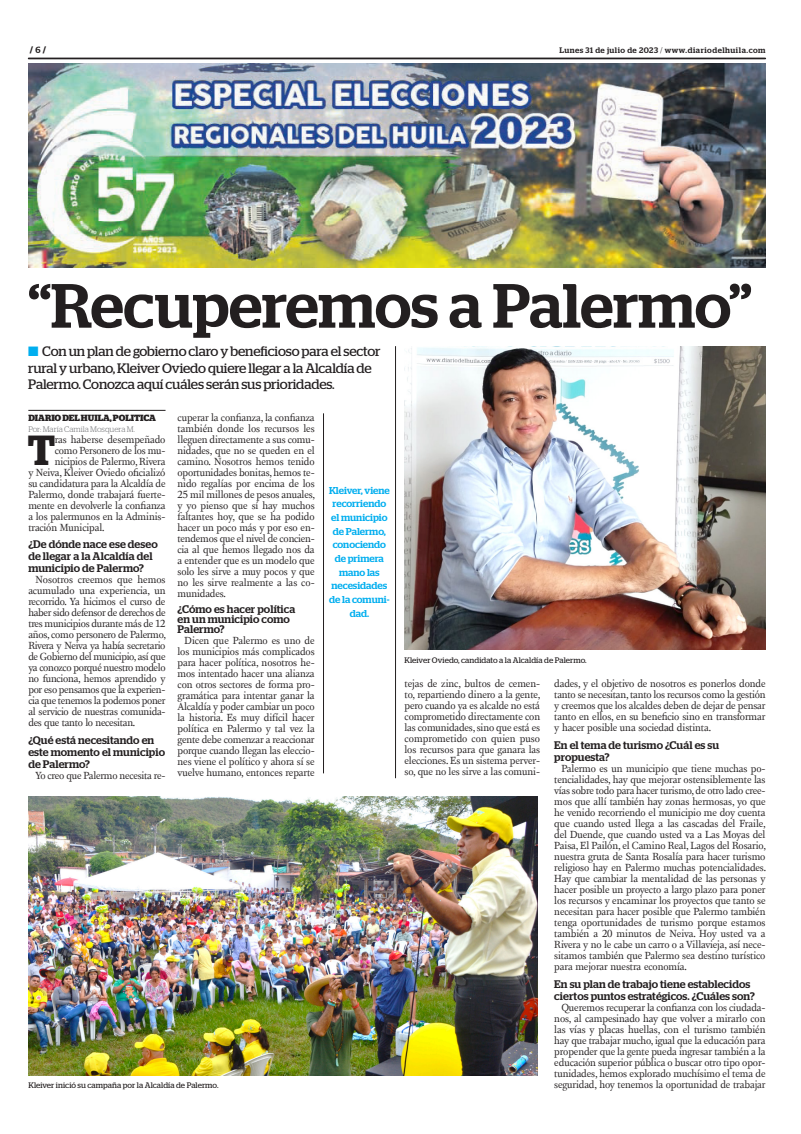
<style>
.page{position:relative;width:801px;height:1134px;background:#fff}
.page>*{position:absolute;margin:0;border:0;box-sizing:border-box;transform-origin:0 0}
.TITULO{font:500 62.3px "Stag";color:#231f20}
.TEXTO_UNO{font:600 42px "Stag";color:#231f20}
.SUMARIO{font:13.7px/16.5px "Stag";letter-spacing:-.01em;color:#231f20}
.INTERTITULO{font:500 11px/12px "Stag";letter-spacing:.005em;color:#231f20}
.TEXTO{font:10.6px/11px "New Fournier BP";letter-spacing:-.01em;color:#231f20;text-align:justify}
.TEXTO_UNO-2{font:10.6px "New Fournier BP";letter-spacing:-.015em;color:#231f20}
.DESTACADO_AZUL{font:500 10px/13.7px "Stag";letter-spacing:-.005em;color:#00aeef;text-align:center}
.CREDITO_1{font:700 9px "Stag";color:#231f20}
.PIE_DE_FOTO{font:8px "Stag";letter-spacing:.01em;color:#231f20}
.t1{font:500 8px "Stag";letter-spacing:.06em;color:#231f20}
.CREDITO_2{font:300 8px "Stag";color:#6c6d70}
.s1{font-weight:500}
.s2{font-weight:300}
.s3{color:#00aeef}
</style>
<div class="page">
<img style="left:29px;top:796px;width:508px;height:279px">
<svg style="left:28px;top:58px;width:737px;height:1px"></svg>
<img style="left:28px;top:63px;width:737px;height:204px">
<img style="left:404px;top:347px;width:361px;height:302px">
<hr style="left:28px;top:410px;width:137px;height:1px;background:#231f20">
<hr style="left:395px;top:346px;width:1px;height:432px;background:#231f20">
<hr style="left:323px;top:413px;width:1px;height:360px;background:#231f20">
<p class="CREDITO_1" style="left:30px;top:45px;width:18px">/ <span class="s1">6</span> /</p>
<p class="t1" style="left:559px;top:45px;width:207px">Lunes 31 de julio de 2023 <span class="s2">/</span> www.diariodelhuila.com</p>
<p class="TITULO" style="left:28px;top:269px;width:725px">“Recuperemos a Palermo”</p>
<p class="SUMARIO" style="left:28px;top:343px;width:354px"><span class="s3">■</span> Con un plan de gobierno claro y beneficioso para el sector rural y urbano, Kleiver Oviedo quiere llegar a la Alcaldía de<br>Palermo. Conozca aquí cuáles serán sus prioridades.</p>
<p class="CREDITO_1" style="left:28px;top:412px;width:129px">DIARIO DEL HUILA, POLITICA</p>
<p class="CREDITO_2" style="left:28px;top:424px;width:108px">Por: María Camila Mosquera M.</p>
<p class="TEXTO_UNO" style="left:28px;top:425px;width:29px">T</p>
<p class="TEXTO_UNO-2" style="left:55px;top:432px;width:112px">ras haberse desempeñado</p>
<p class="TEXTO_UNO-2" style="left:55px;top:443px;width:112px">como Personero de los mu-</p>
<p class="TEXTO_UNO-2" style="left:55px;top:454px;width:112px">nicipios de Palermo, Rivera</p>
<p class="TEXTO_UNO-2" style="left:28px;top:465px;width:139px">y Neiva, Kleiver Oviedo oficializó</p>
<p class="TEXTO_UNO-2" style="left:28px;top:476px;width:139px">su candidatura para la Alcaldía de</p>
<p class="TEXTO_UNO-2" style="left:28px;top:487px;width:139px">Palermo, donde trabajará fuerte-</p>
<p class="TEXTO_UNO-2" style="left:28px;top:498px;width:139px">mente en devolverle la confianza</p>
<p class="TEXTO_UNO-2" style="left:28px;top:509px;width:139px">a los palermunos en la Adminis-</p>
<p class="TEXTO_UNO-2" style="left:28px;top:520px;width:78px">tración Municipal.</p>
<p class="INTERTITULO" style="left:28px;top:538px;width:131px">¿De dónde nace ese deseo de llegar a la Alcaldía del municipio de Palermo?</p>
<p class="TEXTO" style="left:28px;top:574px;width:139px;text-indent:7px">Nosotros creemos que hemos acumulado una experiencia, un recorrido. Ya hicimos el curso de haber sido defensor de derechos de tres municipios durante más de 12 años, como personero de Palermo, Rivera y Neiva ya había secretario de Gobierno del municipio, así que ya conozco porqué nuestro modelo no funciona, hemos aprendido y por eso pensamos que la experien&shy;cia que tenemos la podemos poner al servicio de nuestras comunida&shy;des que tanto lo necesitan.</p>
<p class="INTERTITULO" style="left:28px;top:734px;width:138px">¿Qué está necesitando en este momento el municipio de Palermo?</p>
<p class="TEXTO" style="left:35px;top:770px;width:132px">Yo creo que Palermo necesita re-</p>
<p class="TEXTO" style="left:177px;top:412px;width:139px">cuperar la confianza, la confianza también donde los recursos les lleguen directamente a sus comu&shy;nidades, que no se queden en el camino. Nosotros hemos tenido oportunidades bonitas, hemos te&shy;nido regalías por encima de los 25 mil millones de pesos anuales, y yo pienso que sí hay muchos faltantes hoy, que se ha podido hacer un poco más y por eso en&shy;tendemos que el nivel de concien&shy;cia al que hemos llegado nos da a entender que es un modelo que solo les sirve a muy pocos y que no les sirve realmente a las co&shy;munidades.</p>
<p class="INTERTITULO" style="left:177px;top:604px;width:119px;line-height:10px">¿Cómo es hacer política en un municipio como<br>Palermo?</p>
<p class="TEXTO" style="left:177px;top:635px;width:139px;text-indent:7px">Dicen que Palermo es uno de los municipios más complicados para hacer política, nosotros he&shy;mos intentado hacer una alianza con otros sectores de forma pro&shy;gramática para intentar ganar la Alcaldía y poder cambiar un poco la historia. Es muy difícil hacer política en Palermo y tal vez la gente debe comenzar a reaccionar porque cuando llegan las eleccio&shy;nes viene el político y ahora sí se vuelve humano, entonces reparte</p>
<p class="DESTACADO_AZUL" style="left:329px;top:483px;width:62px">Kleiver, viene recorriendo el municipio de Palermo, conociendo de primera mano las necesidades de la comuni&shy;dad.</p>
<p class="PIE_DE_FOTO" style="left:28px;top:1080px;width:191px">Kleiver inició su campaña por la Alcaldía de Palermo.</p>
<p class="PIE_DE_FOTO" style="left:404px;top:655px;width:183px">Kleiver Oviedo, candidato a la Alcaldía de Palermo.</p>
<p class="TEXTO" style="left:404px;top:678px;width:138px">tejas de zinc, bultos de cemen&shy;to, repartiendo dinero a la gente, pero cuando ya es alcalde no está comprometido directamente con las comunidades, sino que está es comprometido con quien puso los recursos para que ganara las elecciones. Es un sistema perver&shy;so, que no les sirve a las comuni-</p>
<p class="TEXTO" style="left:554px;top:678px;width:213px">dades, y el objetivo de nosotros es ponerlos donde tanto se necesitan, tanto los recursos como la gestión y creemos que los alcaldes deben de dejar de pensar tanto en ellos, en su beneficio sino en transformar y hacer posible una sociedad distinta.</p>
<p class="INTERTITULO" style="left:554px;top:739px;width:166px">En el tema de turismo ¿Cuál es su propuesta?</p>
<p class="TEXTO" style="left:554px;top:763px;width:213px;text-indent:7px">Palermo es un municipio que tiene muchas po&shy;tencialidades, hay que mejorar ostensiblemente las vías sobre todo para hacer turismo, de otro lado cree&shy;mos que allí también hay zonas hermosas, yo que he venido recorriendo el municipio me doy cuenta que cuando usted llega a las cascadas del Fraile, del Duende, que cuando usted va a Las Moyas del Paisa, El Pailón, el Camino Real, Lagos del Rosario, nuestra gruta de Santa Rosalía para hacer turismo religioso hay en Palermo muchas potencialidades.<br>Hay que cambiar la mentalidad de las personas y hacer posible un proyecto a largo plazo para poner los recursos y encaminar los proyectos que tanto se necesitan para hacer posible que Palermo también tenga oportunidades de turismo porque estamos también a 20 minutos de Neiva. Hoy usted va a Rivera y no le cabe un carro o a Villavieja, así nece&shy;sitamos también que Palermo sea destino turístico para mejorar nuestra economía.</p>
<p class="INTERTITULO" style="left:554px;top:977px;width:202px">En su plan de trabajo tiene establecidos ciertos puntos estratégicos. ¿Cuáles son?</p>
<p class="TEXTO" style="left:554px;top:1001px;width:213px;text-indent:7px">Queremos recuperar la confianza con los ciudada&shy;nos, al campesinado hay que volver a mirarlo con las vías y placas huellas, con el turismo también hay que trabajar mucho, igual que la educación para propender que la gente pueda ingresar también a la educación superior pública o buscar otro tipo opor&shy;tunidades, hemos explorado muchísimo el tema de seguridad, hoy tenemos la oportunidad de trabajar</p>
</div>
